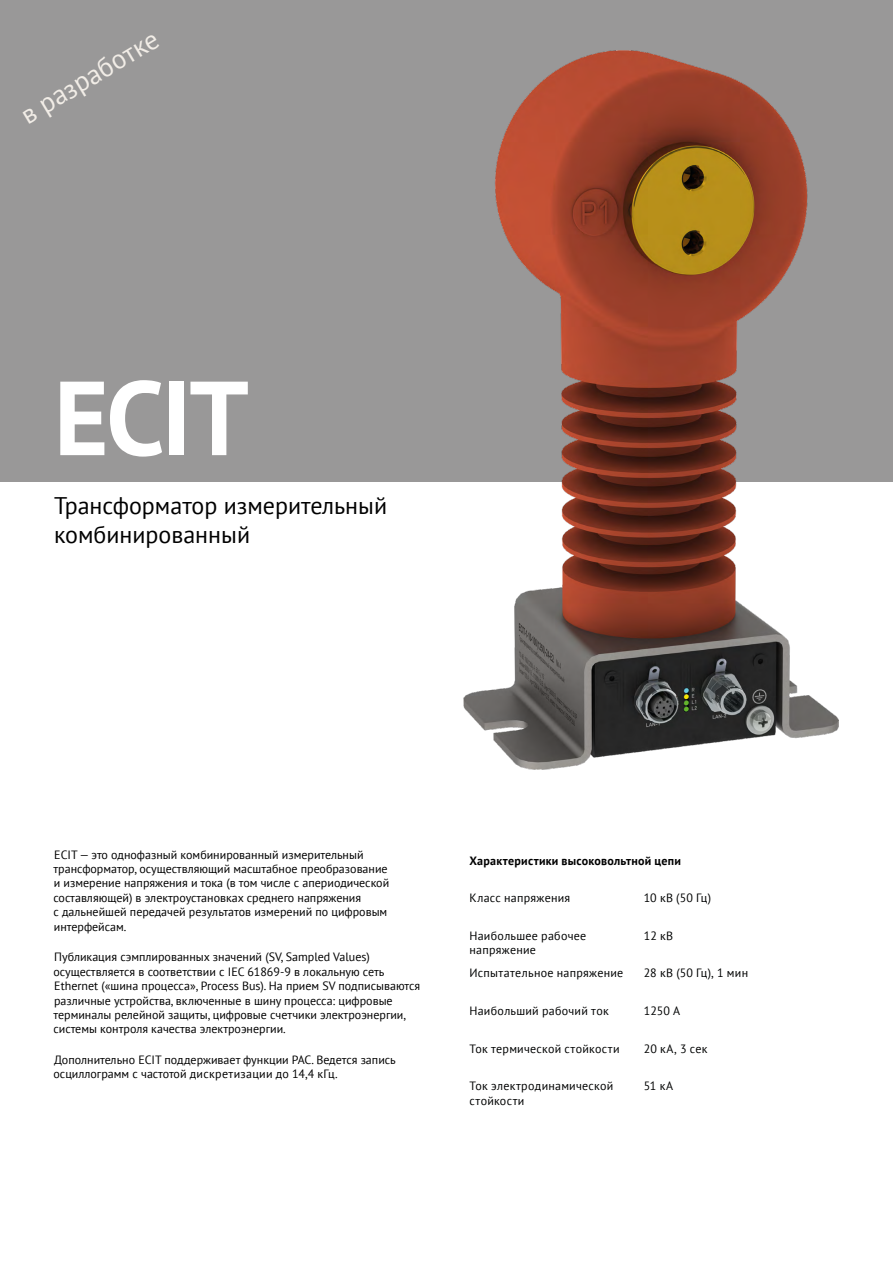
<style>
.page{position:relative;width:893px;height:1263px;background:#fff}
.page>*{position:absolute;margin:0;border:0;box-sizing:border-box;transform-origin:0 0}
.t1{font:700 105px "PT Sans";color:#fff}
.t2{font:27px "PT Sans";color:#f2ede7}
.t3{font:24px/28.8px "PT Sans";color:#000}
.t4{font:12px/14.4px "PT Sans";color:#000}
.t5{font:12px/14.4px "PT Sans";letter-spacing:.02em;color:#010202}
.t6{font:700 12px "PT Sans";letter-spacing:.02em;color:#000}
</style>
<div class="page">
<div style="left:0;top:0;width:893px;height:481px;background:#999898"></div>
<img style="left:464px;top:50px;width:375px;height:720px">
<h2 class="t2" style="left:14px;top:102px;width:157px;rotate:-31deg">в разработке</h2>
<h1 class="t1" style="left:54px;top:349px;width:196px">ECIT</h1>
<h3 class="t3" style="left:54px;top:490px;width:335px">Трансформатор измерительный комбинированный</h3>
<p class="t4" style="left:53px;top:847px;width:337px">ECIT — это однофазный комбинированный измерительный трансформатор, осуществляющий масштабное преобразование и измерение напряжения и тока (в том числе с апериодической составляющей) в электроустановках среднего напряжения<br>с дальнейшей передачей результатов измерений по цифровым интерфейсам.</p>
<p class="t4" style="left:53px;top:949px;width:368px">Публикация сэмплированных значений (SV, Sampled Values) осуществляется в соответствии с IEC 61869-9 в локальную сеть Ethernet («шина процесса», Process Bus). На прием SV подписываются различные устройства, включенные в шину процесса: цифровые терминалы релейной защиты, цифровые счетчики электроэнергии, системы контроля качества электроэнергии.</p>
<p class="t4" style="left:53px;top:1052px;width:344px">Дополнительно ECIT поддерживает функции РАС. Ведется запись осциллограмм с частотой дискретизации до 14,4 кГц.</p>
<p class="t6" style="left:469px;top:852px;width:213px">Характеристики высоковольтной цепи</p>
<p class="t5" style="left:469px;top:890px;width:102px">Класс напряжения</p>
<p class="t5" style="left:644px;top:890px;width:69px">10 кВ (50 Гц)</p>
<p class="t5" style="left:469px;top:928px;width:118px">Наибольшее рабочее напряжение</p>
<p class="t5" style="left:644px;top:928px;width:31px">12 кВ</p>
<p class="t5" style="left:469px;top:966px;width:155px">Испытательное напряжение</p>
<p class="t5" style="left:644px;top:966px;width:106px">28 кВ (50 Гц), 1 мин</p>
<p class="t5" style="left:469px;top:1003px;width:141px">Наибольший рабочий ток</p>
<p class="t5" style="left:644px;top:1003px;width:38px">1250 А</p>
<p class="t5" style="left:469px;top:1041px;width:152px">Ток термической стойкости</p>
<p class="t5" style="left:644px;top:1041px;width:65px">20 кА, 3 сек</p>
<p class="t5" style="left:469px;top:1078px;width:145px">Ток электродинамической стойкости</p>
<p class="t5" style="left:644px;top:1078px;width:31px">51 кА</p>
</div>
